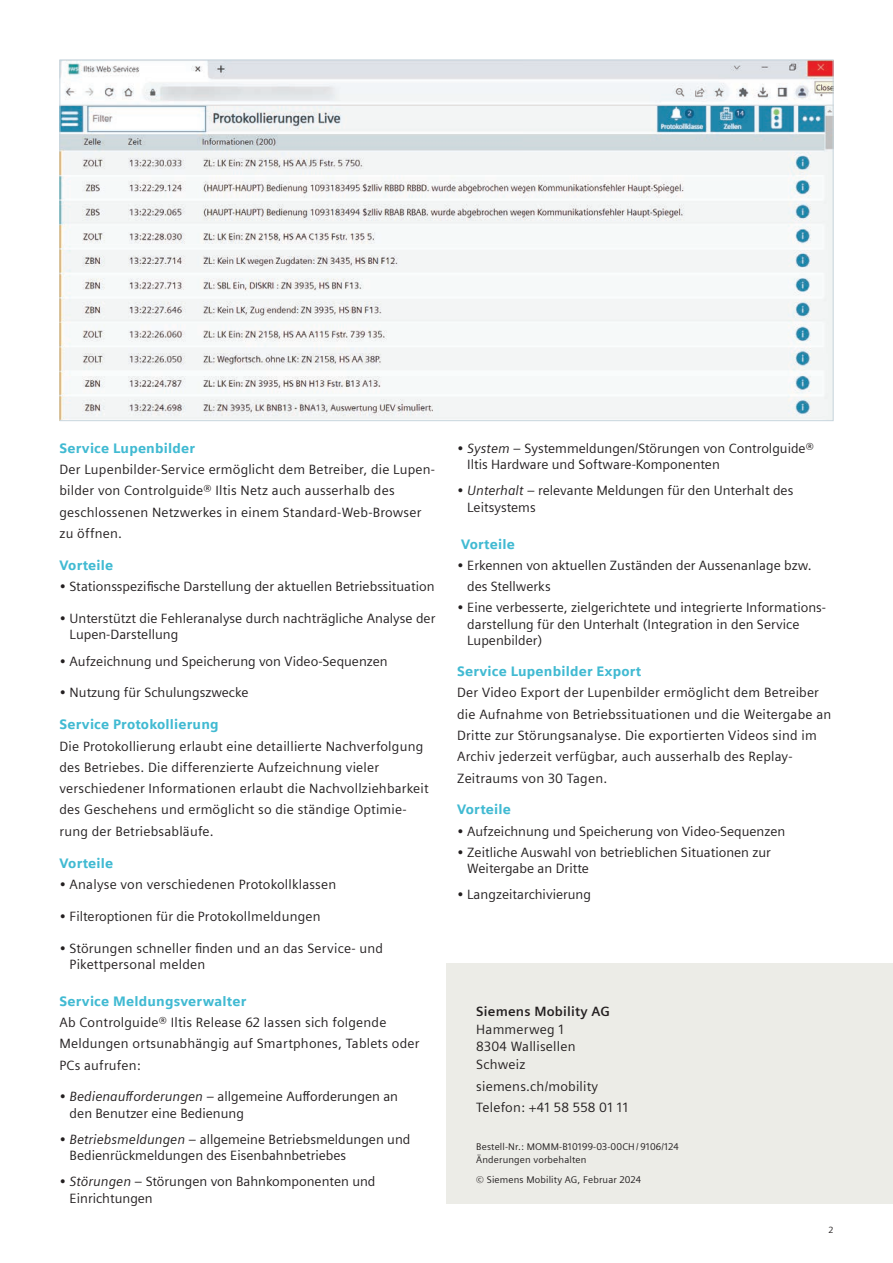
<style>
.page{position:relative;width:893px;height:1263px;background:#fff}
.page>*{position:absolute;margin:0;border:0;box-sizing:border-box;transform-origin:0 0}
.t1{font:13.5px/21.3px "Siemens Sans";color:#231f20}
.t2{font:900 13.5px "Siemens Sans";letter-spacing:.015em;color:#41bad2}
.t3{font:700 13.5px "Siemens Sans";letter-spacing:.015em;color:#231f20}
.t4{font:9.75px/12.6px "Siemens Sans";letter-spacing:.015em;color:#231f20}
.t5{font:9px "Siemens Sans";color:#231f20}
.s1{font-style:italic}
</style>
<div class="page">
<div style="left:446px;top:963px;width:447px;height:240px;background:#ecece7"></div>
<img style="left:62px;top:62px;width:769px;height:357px">
<p class="t2" style="left:60px;top:437px;width:137px">Service Lupenbilder</p>
<p class="t1" style="left:60px;top:458px;width:377px">Der Lupenbilder-Service ermöglicht dem Betreiber, die Lupen&shy;bilder von Controlguide® Iltis Netz auch ausserhalb des geschlossenen Netzwerkes in einem Standard-Web-Browser zu öffnen.</p>
<p class="t2" style="left:60px;top:554px;width:55px">Vorteile</p>
<p class="t1" style="left:60px;top:575px;width:377px">• Stationsspezifische Darstellung der aktuellen Betriebssituation</p>
<p class="t1" style="left:70px;top:609px;width:367px;line-height:16.2px;text-indent:-10px">• Unterstützt die Fehleranalyse durch nachträgliche Analyse der<br>Lupen-Darstellung</p>
<p class="t1" style="left:60px;top:649px;width:330px">• Aufzeichnung und Speicherung von Video-Sequenzen</p>
<p class="t1" style="left:60px;top:681px;width:190px">• Nutzung für Schulungszwecke</p>
<p class="t2" style="left:60px;top:714px;width:161px">Service Protokollierung</p>
<p class="t1" style="left:60px;top:734px;width:371px">Die Protokollierung erlaubt eine detaillierte Nachverfolgung des Betriebes. Die differenzierte Aufzeichnung vieler verschiedener Informationen erlaubt die Nachvollziehbarkeit des Geschehens und ermöglicht so die ständige Optimie&shy;rung der Betriebsabläufe.</p>
<p class="t2" style="left:60px;top:852px;width:55px">Vorteile</p>
<p class="t1" style="left:60px;top:872px;width:278px">• Analyse von verschiedenen Protokollklassen</p>
<p class="t1" style="left:60px;top:904px;width:263px">• Filteroptionen für die Protokollmeldungen</p>
<p class="t1" style="left:70px;top:939px;width:315px;line-height:16.2px;text-indent:-10px">• Störungen schneller finden und an das Service- und<br>Pikettpersonal melden</p>
<p class="t2" style="left:60px;top:990px;width:188px">Service Meldungsverwalter</p>
<p class="t1" style="left:60px;top:1011px;width:361px">Ab Controlguide® Iltis Release 62 lassen sich folgende<br>Meldungen ortsunabhängig auf Smartphones, Tablets oder<br>PCs aufrufen:</p>
<p class="t1" style="left:70px;top:1088px;width:330px;line-height:16.2px;text-indent:-10px">• <span class="s1">Bedienaufforderungen</span> – allgemeine Aufforderungen an den Benutzer eine Bedienung</p>
<p class="t1" style="left:70px;top:1130px;width:342px;line-height:16.2px;text-indent:-10px">• <span class="s1">Betriebsmeldungen</span> – allgemeine Betriebsmeldungen und<br>Bedienrückmeldungen des Eisenbahnbetriebes</p>
<p class="t1" style="left:70px;top:1173px;width:307px;line-height:16.2px;text-indent:-10px">• <span class="s1">Störungen</span> – Störungen von Bahnkomponenten und<br>Einrichtungen</p>
<p class="t1" style="left:467px;top:439px;width:348px;line-height:16.2px;text-indent:-10px">• <span class="s1">System</span> – Systemmeldungen/Störungen von Controlguide®<br>Iltis Hardware und Software-Komponenten</p>
<p class="t1" style="left:467px;top:482px;width:328px;line-height:16.2px;text-indent:-10px">• <span class="s1">Unterhalt</span> – relevante Meldungen für den Unterhalt des<br>Leitsystems</p>
<p class="t2" style="left:461px;top:533px;width:55px">Vorteile</p>
<p class="t1" style="left:467px;top:554px;width:346px;text-indent:-10px">• Erkennen von aktuellen Zuständen der Aussenanlage bzw. des Stellwerks</p>
<p class="t1" style="left:467px;top:599px;width:360px;line-height:16.2px;text-indent:-10px">• Eine verbesserte, zielgerichtete und integrierte Informations&shy;darstellung für den Unterhalt (Integration in den Service<br>Lupenbilder)</p>
<p class="t2" style="left:457px;top:661px;width:186px">Service Lupenbilder Export</p>
<p class="t1" style="left:457px;top:681px;width:376px">Der Video Export der Lupenbilder ermöglicht dem Betreiber die Aufnahme von Betriebssituationen und die Weitergabe an Dritte zur Störungsanalyse. Die exportierten Videos sind im Archiv jederzeit verfügbar, auch ausserhalb des Replay-Zeitraums von 30 Tagen.</p>
<p class="t2" style="left:457px;top:799px;width:55px">Vorteile</p>
<p class="t1" style="left:457px;top:819px;width:330px">• Aufzeichnung und Speicherung von Video-Sequenzen</p>
<p class="t1" style="left:467px;top:843px;width:305px;line-height:16.2px;text-indent:-10px">• Zeitliche Auswahl von betrieblichen Situationen zur<br>Weitergabe an Dritte</p>
<p class="t1" style="left:457px;top:883px;width:135px">• Langzeitarchivierung</p>
<p class="t3" style="left:476px;top:1001px;width:135px">Siemens Mobility AG</p>
<p class="t1" style="left:476px;top:1019px;width:101px;line-height:17.5px">Hammerweg 1<br>8304 Wallisellen<br>Schweiz</p>
<p class="t1" style="left:476px;top:1074px;width:154px">siemens.ch/mobility<br>Telefon: +41 58 558 01 11</p>
<p class="t4" style="left:476px;top:1140px;width:204px">Bestell-Nr.: MOMM-B10199-03-00CH / 9106/124<br>Änderungen vorbehalten</p>
<p class="t4" style="left:476px;top:1172px;width:167px">© Siemens Mobility AG, Februar 2024</p>
<p class="t5" style="left:829px;top:1223px;width:6px">2</p>
</div>
